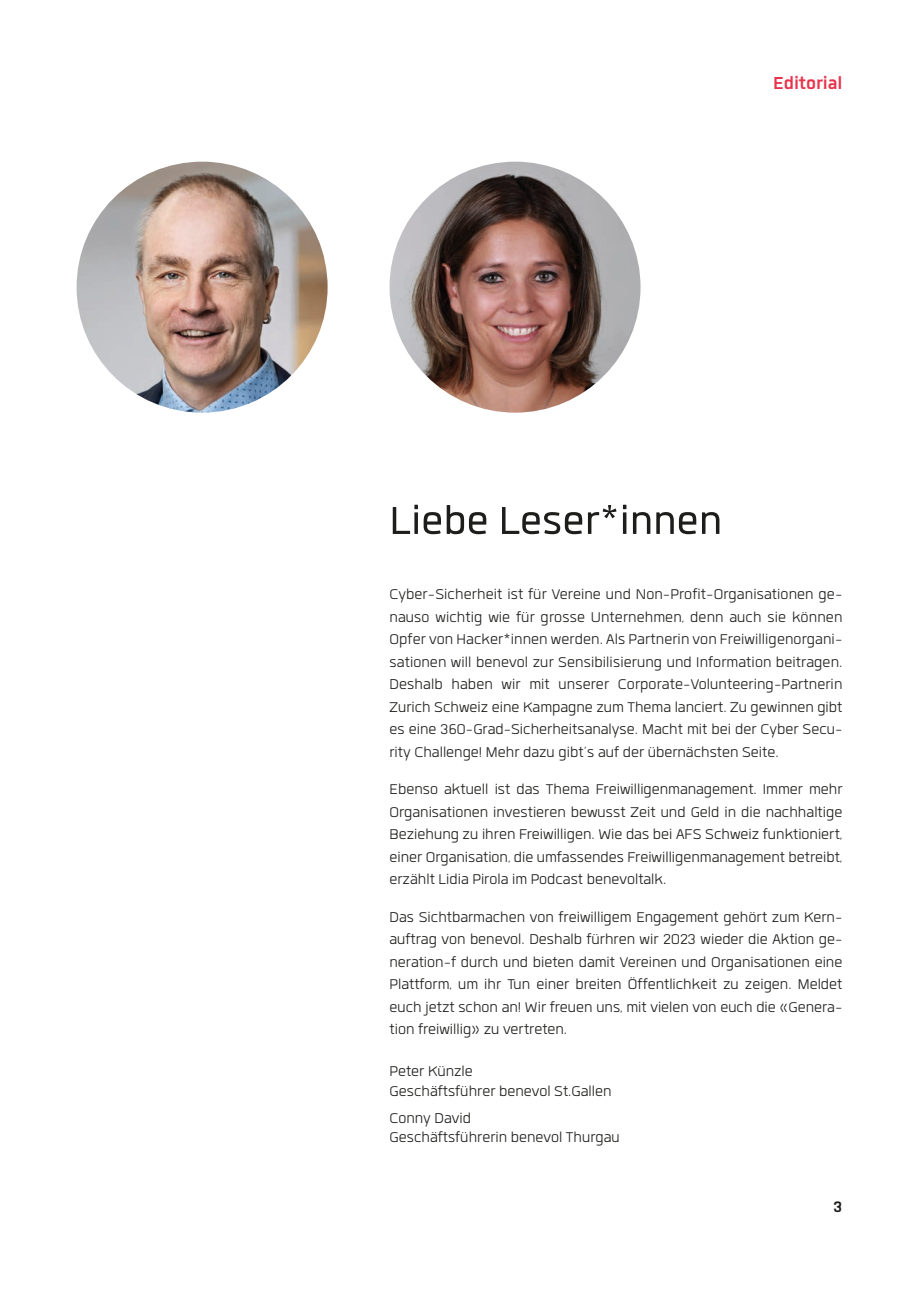
<style>
.page{position:relative;width:919px;height:1289px;background:#fff}
.page>*{position:absolute;margin:0;border:0;box-sizing:border-box;transform-origin:0 0}
.Titel{font:54px "Quan";color:#1d1d1b}
.Kopfzeile{font:700 24px "Quan";letter-spacing:-.005em;color:#e7344c}
.t1{font:700 21px "Quan";color:#1d1d1b}
.Fliesstext{font:300 19.5px/22.5px "Quan";color:#1d1d1b;text-align:justify}
</style>
<div class="page">
<img style="left:77px;top:162px;width:250px;height:250px;border-radius:125px">
<img style="left:389px;top:162px;width:251px;height:250px;border-radius:125px">
<p class="Kopfzeile" style="left:773px;top:71px;width:71px">Editorial</p>
<p class="Titel" style="left:389px;top:495px;width:334px">Liebe Leser*innen</p>
<p class="Fliesstext" style="left:389px;top:582px;width:454px">Cyber-Sicherheit ist für Vereine und Non-Profit-Organisationen ge&shy;nauso wichtig wie für grosse Unternehmen, denn auch sie können Opfer von Hacker*innen werden. Als Partnerin von Freiwilligenorgani&shy;sationen will benevol zur Sensibilisierung und Information beitragen.<br>Deshalb haben wir mit unserer Corporate-Volunteering-Partnerin Zurich Schweiz eine Kampagne zum Thema lanciert. Zu gewinnen gibt es eine 360-Grad-Sicherheitsanalyse. Macht mit bei der Cyber Secu&shy;rity Challenge! Mehr dazu gibt‘s auf der übernächsten Seite.</p>
<p class="Fliesstext" style="left:389px;top:777px;width:454px">Ebenso aktuell ist das Thema Freiwilligenmanagement. Immer mehr Organisationen investieren bewusst Zeit und Geld in die nachhaltige Beziehung zu ihren Freiwilligen. Wie das bei AFS Schweiz funktioniert, einer Organisation, die umfassendes Freiwilligenmanagement betreibt, erzählt Lidia Pirola im Podcast benevoltalk.</p>
<p class="Fliesstext" style="left:389px;top:905px;width:454px">Das Sichtbarmachen von freiwilligem Engagement gehört zum Kern&shy;auftrag von benevol. Deshalb fürhren wir 2023 wieder die Aktion ge&shy;neration-f durch und bieten damit Vereinen und Organisationen eine Plattform, um ihr Tun einer breiten Öffentlichkeit zu zeigen. Meldet euch jetzt schon an! Wir freuen uns, mit vielen von euch die «Genera&shy;tion freiwillig» zu vertreten.</p>
<p class="Fliesstext" style="left:389px;top:1059px;width:85px">Peter Künzle</p>
<p class="Fliesstext" style="left:389px;top:1079px;width:223px">Geschäftsführer benevol St.Gallen</p>
<p class="Fliesstext" style="left:389px;top:1106px;width:83px">Conny David</p>
<p class="Fliesstext" style="left:389px;top:1125px;width:232px">Geschäftsführerin benevol Thurgau</p>
<p class="t1" style="left:833px;top:1196px;width:11px">3</p>
</div>
